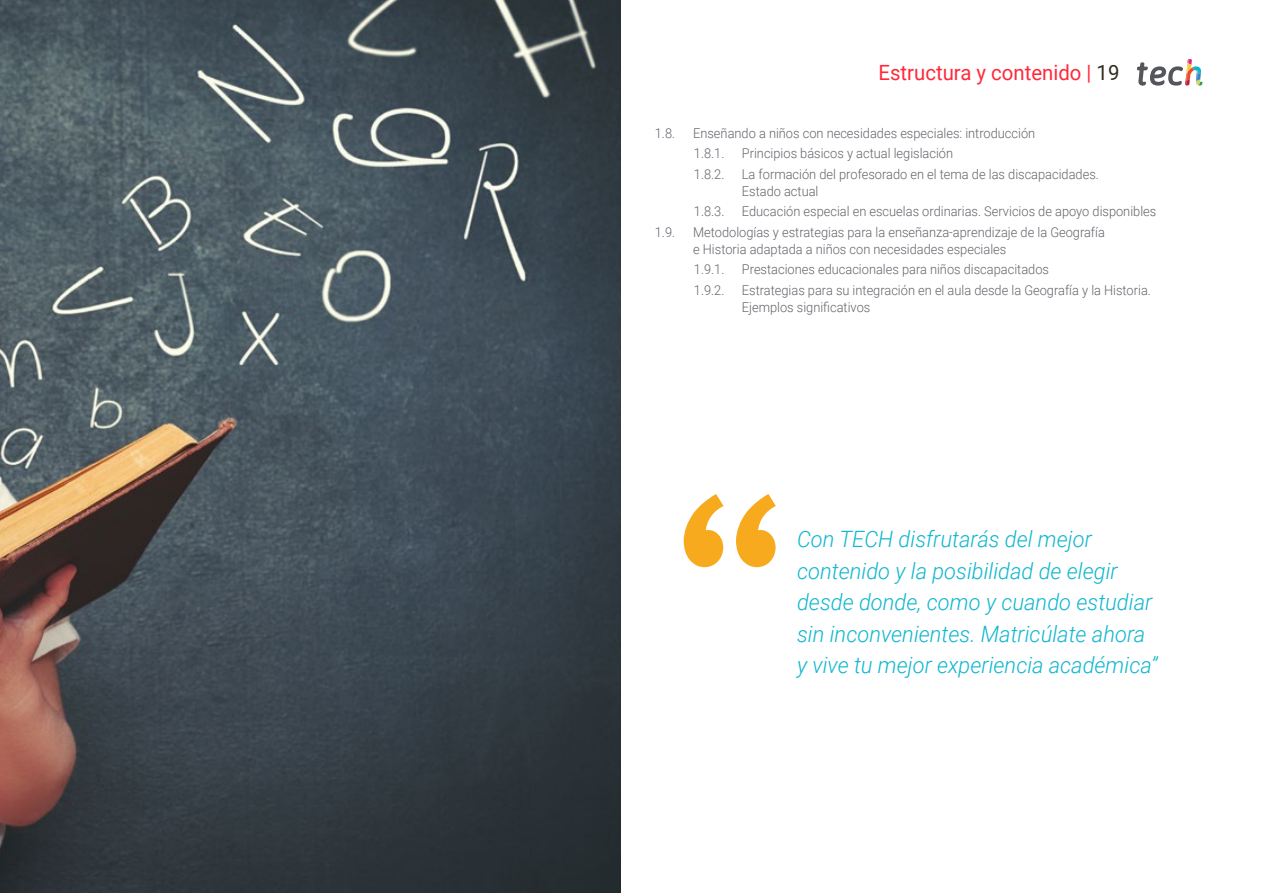
<style>
.page{position:relative;width:1263px;height:893px;background:#fff}
.page>*{position:absolute;margin:0;border:0;box-sizing:border-box;transform-origin:0 0}
.t1{font:italic 300 22.5px/31.5px "Roboto";color:#0fb6cf}
.t2{font:21px "Roboto";color:#ff293a}
.t3{font:300 13.5px/16.5px "Roboto";color:#61646a;scale:.95 1}
.s1{color:#312e20}
</style>
<div class="page">
<svg style="left:684px;top:494px;width:92px;height:73px"></svg>
<img style="left:0;top:0;width:621px;height:893px">
<svg style="left:1137px;top:59px;width:65px;height:27px"></svg>
<h2 class="t2" style="left:878px;top:57px;width:242px">Estructura y contenido | <span class="s1">19</span></h2>
<p class="t3" style="left:655px;top:124px;width:23px">1.8.</p>
<p class="t3" style="left:693px;top:122px;width:362px;line-height:20.7px">Enseñando a niños con necesidades especiales: introducción<br>1.8.1.</p>
<p class="t3" style="left:742px;top:145px;width:224px">Principios básicos y actual legislación</p>
<p class="t3" style="left:694px;top:166px;width:34px">1.8.2.</p>
<p class="t3" style="left:742px;top:166px;width:377px">La formación del profesorado en el tema de las discapacidades.<br>Estado actual</p>
<p class="t3" style="left:694px;top:203px;width:34px">1.8.3.</p>
<p class="t3" style="left:742px;top:203px;width:438px">Educación especial en escuelas ordinarias. Servicios de apoyo disponibles</p>
<p class="t3" style="left:655px;top:224px;width:23px">1.9.</p>
<p class="t3" style="left:693px;top:224px;width:435px">Metodologías y estrategias para la enseñanza-aprendizaje de la Geografía e Historia adaptada a niños con necesidades especiales</p>
<p class="t3" style="left:694px;top:261px;width:34px">1.9.1.</p>
<p class="t3" style="left:742px;top:261px;width:325px">Prestaciones educacionales para niños discapacitados</p>
<p class="t3" style="left:694px;top:282px;width:34px">1.9.2.</p>
<p class="t3" style="left:742px;top:282px;width:432px">Estrategias para su integración en el aula desde la Geografía y la Historia.<br>Ejemplos significativos</p>
<h1 class="t1" style="left:797px;top:523px;width:362px">Con TECH disfrutarás del mejor contenido y la posibilidad de elegir desde donde, como y cuando estudiar sin inconvenientes. Matricúlate ahora y vive tu mejor experiencia académica”</h1>
</div>
